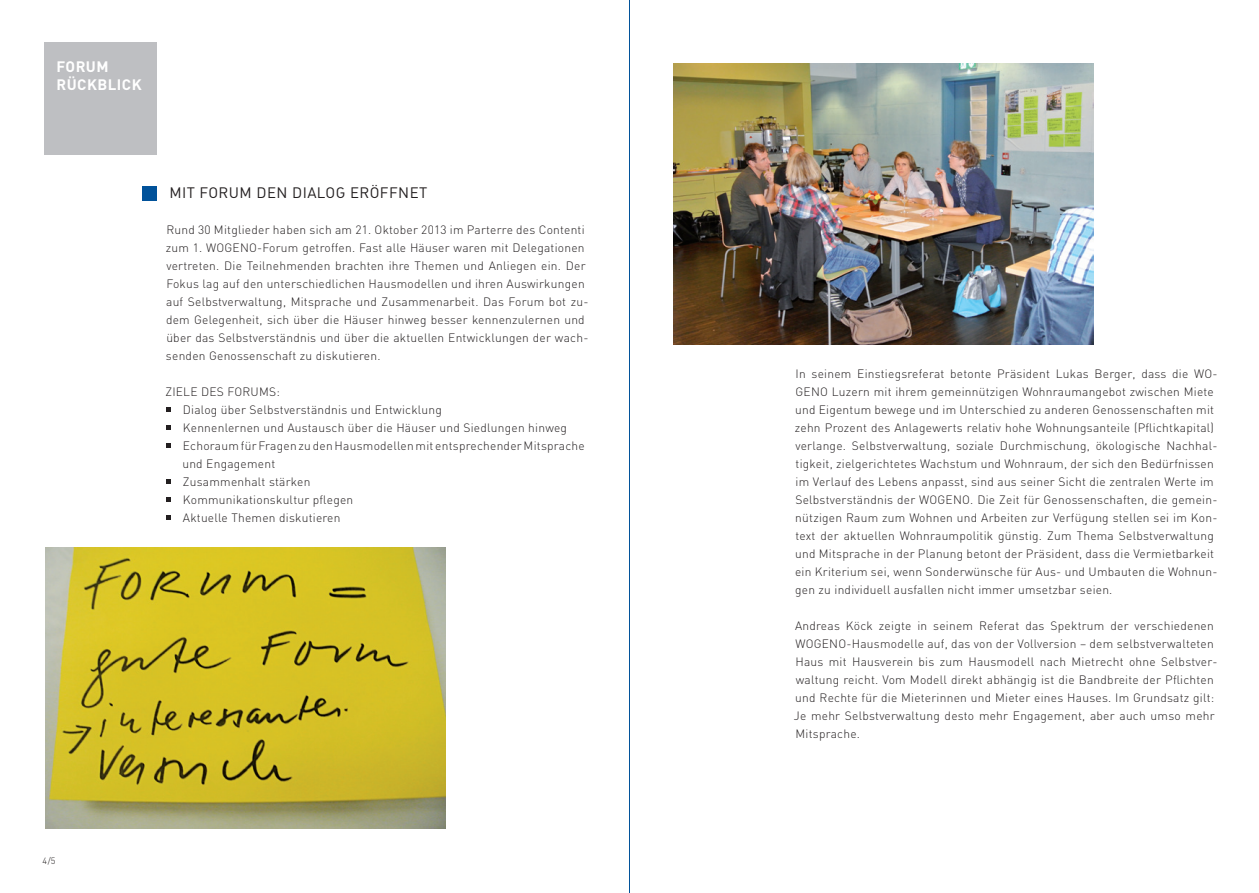
<style>
.page{position:relative;width:1259px;height:893px;background:#fff}
.page>*{position:absolute;margin:0;border:0;box-sizing:border-box;transform-origin:0 0}
.t1{font:15px "DIN Regular Alternate";letter-spacing:.03em;color:#231f20}
.t2{font:700 15px/18px "DIN";letter-spacing:.03em;color:#fff}
.t3{font:300 12px/18px "DIN";letter-spacing:.02em;color:#231f20}
.t4{font:300 9px "DIN";color:#231f20}
</style>
<div class="page">
<hr style="left:629px;top:0;width:1px;height:893px;background:#01529a">
<div style="left:45px;top:43px;width:112px;height:112px;background:#bebfc2"></div>
<svg style="left:166px;top:408px;width:4px;height:4px"></svg>
<svg style="left:166px;top:426px;width:4px;height:4px"></svg>
<svg style="left:166px;top:444px;width:4px;height:4px"></svg>
<svg style="left:166px;top:480px;width:4px;height:4px"></svg>
<svg style="left:166px;top:498px;width:4px;height:4px"></svg>
<svg style="left:166px;top:516px;width:4px;height:4px"></svg>
<div style="left:142px;top:186px;width:14px;height:15px;background:#01529a"></div>
<img style="left:45px;top:548px;width:400px;height:280px">
<img style="left:674px;top:64px;width:419px;height:280px">
<p class="t2" style="left:57px;top:57px;width:87px">FORUM<br>RÜCKBLICK</p>
<p class="t1" style="left:169px;top:183px;width:259px">MIT FORUM DEN DIALOG ERÖFFNET</p>
<p class="t3" style="left:166px;top:221px;width:424px">Rund 30 M itglieder haben sich am 21. Oktober 2013 im Parterre des Contenti zum 1. WOGENO-Forum getroffen. Fast alle Häuser waren mit Delegationen vertreten. Die Teilnehmenden brachten ihre Themen und Anliegen ein. Der Fokus lag auf den unterschiedlichen Hausmodellen und ihren Auswirkungen auf Selbstverwaltung, M itsprache und Zusammenarbeit. Das Forum bot zu&shy;dem Gelegenheit, sich über die Häuser hinweg besser kennenzulernen und über das Selbstverständnis und über die aktuellen Entwicklungen der wach&shy;senden Genossenschaft zu diskutieren.</p>
<p class="t3" style="left:165px;top:383px;width:14px">Zielede</p>
<p class="t3" style="left:217px;top:383px;width:65px">s Forums:</p>
<p class="t3" style="left:183px;top:401px;width:261px">Dialog über Selbstverständnis und Entwicklung</p>
<p class="t3" style="left:171px;top:419px;width:398px">Kennenlernen und Austausch über die Häuser und Siedlungen hinweg</p>
<p class="t3" style="left:183px;top:437px;width:403px">Echoraum für Fragen zu den Hausmodellen mit entsprechender M itsprache</p>
<p class="t3" style="left:182px;top:455px;width:94px">und Engagement</p>
<p class="t3" style="left:183px;top:473px;width:129px">Zusammenhalt stärken</p>
<p class="t3" style="left:171px;top:491px;width:184px">Kommunikationskultur pflegen</p>
<p class="t3" style="left:183px;top:509px;width:159px">Aktuelle Themen diskutieren</p>
<p class="t4" style="left:43px;top:855px;width:15px">4 /5</p>
<p class="t3" style="left:795px;top:365px;width:424px">In seinem Einstiegsreferat betonte Präsident Lukas Berger, dass die WO-GENO Luzern mit ihrem gemeinnützigen Wohnraumangebot zwischen M iete und Eigentum bewege und im U nterschied zu anderen Genossenschaften mit zehn Prozent des Anlagewerts relativ hohe Wohnungsanteile (Pflichtkapital) verlange. Selbstverwaltung, soziale Durchmischung, ökologische Nachhal&shy;tigkeit, zielgerichtetes Wachstum und Wohnraum, der sich den Bedürfnissen im Verlauf des Lebens anpasst, sind aus seiner Sicht die zentralen Werte im Selbstverständnis der WOGEN O. Die Zeit für Genossenschaften, die gemein&shy;nützigen Raum zum Wohnen und Arbeiten zur Verfügung stellen sei im Kon&shy;text der aktuellen Wohnraumpolitik günstig. Zum Thema Selbstverwaltung und M itsprache in der Planung betont der Präsident, dass die Vermietbarkeit ein Kriterium sei, wenn Sonderwünsche für Aus- und U mbauten die Wohnun&shy;gen zu individuell ausfallen nicht immer umsetzbar seien.</p>
<p class="t3" style="left:794px;top:617px;width:425px">Andreas Köck zeigte in seinem Referat das Spektrum der verschiedenen WOGEN O-Hausmodelle auf, das von der Vollversion – dem selbstverwalteten Haus mit Hausverein bis zum Hausmodell nach M ietrecht ohne Selbstver&shy;waltung reicht. Vom Modell direkt abhängig ist die Bandbreite der Pflichten und Rechte für die M ieterinnen und M ieter eines Hauses. Im Grundsatz gilt:<br>Je mehr Selbstverwaltung desto mehr Engagement, aber auch umso mehr M itsprache.</p>
</div>
